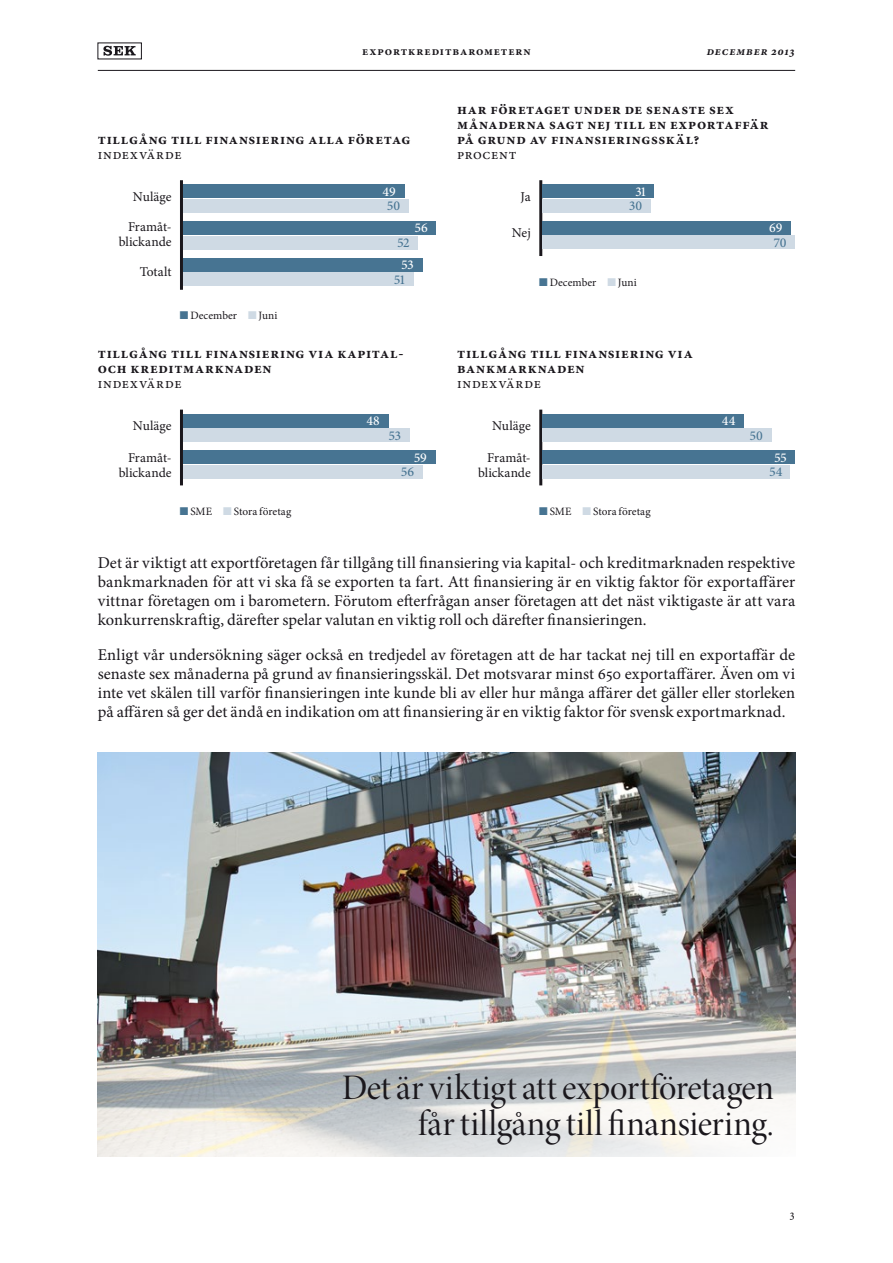
<style>
.page{position:relative;width:893px;height:1263px;background:#fff}
.page>*{position:absolute;margin:0;border:0;box-sizing:border-box;transform-origin:0 0}
.t1{font:36px/36px "Minion Pro Disp";color:#1a171c;text-align:right}
.t2{font:16.5px/18.8px "Minion Pro";letter-spacing:.005em;color:#1a171c;text-align:justify}
.t3{font:700 15px/15px "Minion Pro";letter-spacing:.05em;color:#1a171c}
.t4{font:15px "Minion Pro";letter-spacing:.05em;color:#1a171c}
.t5{font:13.5px/15px "Minion Pro";letter-spacing:-.005em;color:#1a171c;text-align:center}
.t6{font:500 13.5px "Minion Pro";letter-spacing:-.015em;color:#fff}
.t7{font:500 13.5px "Minion Pro";color:#477492}
.t8{font:700 12px "Minion Pro";letter-spacing:.075em;color:#1a171c}
.t9{font:italic 700 12px "Minion Pro";letter-spacing:.07em;color:#1a171c}
.t10{font:12px "Minion Pro";color:#1a171c}
.t11{font:11.25px "Minion Pro";letter-spacing:.005em;color:#1a171c}
.s1{color:#477492}
.s2{color:#cfdae4}
</style>
<div class="page">
<hr style="left:98px;top:70px;width:697px;height:1px;background:#1a171c">
<svg style="left:103px;top:46px;width:33px;height:10px"></svg>
<hr style="left:539px;top:410px;width:3px;height:75px;background:#1a171c">
<hr style="left:539px;top:180px;width:3px;height:76px;background:#1a171c">
<div style="left:543px;top:429px;width:229px;height:13px;background:#cfdae4"></div>
<div style="left:543px;top:465px;width:247px;height:13px;background:#cfdae4"></div>
<div style="left:543px;top:414px;width:201px;height:13px;background:#477492"></div>
<div style="left:543px;top:450px;width:252px;height:14px;background:#477492"></div>
<div style="left:543px;top:199px;width:108px;height:13px;background:#cfdae4"></div>
<div style="left:543px;top:236px;width:252px;height:13px;background:#cfdae4"></div>
<div style="left:543px;top:185px;width:111px;height:13px;background:#477492"></div>
<div style="left:543px;top:221px;width:248px;height:13px;background:#477492"></div>
<hr style="left:180px;top:410px;width:3px;height:75px;background:#1a171c">
<div style="left:183px;top:429px;width:227px;height:13px;background:#cfdae4"></div>
<div style="left:183px;top:465px;width:240px;height:13px;background:#cfdae4"></div>
<div style="left:183px;top:414px;width:205px;height:13px;background:#477492"></div>
<div style="left:183px;top:450px;width:252px;height:14px;background:#477492"></div>
<hr style="left:180px;top:180px;width:3px;height:110px;background:#1a171c">
<div style="left:183px;top:199px;width:226px;height:13px;background:#cfdae4"></div>
<div style="left:183px;top:236px;width:235px;height:13px;background:#cfdae4"></div>
<div style="left:183px;top:273px;width:231px;height:13px;background:#cfdae4"></div>
<div style="left:183px;top:185px;width:222px;height:13px;background:#477492"></div>
<div style="left:183px;top:221px;width:253px;height:13px;background:#477492"></div>
<div style="left:183px;top:258px;width:240px;height:13px;background:#477492"></div>
<img style="left:98px;top:753px;width:697px;height:404px">
<p class="t8" style="left:362px;top:43px;width:170px">Exportkreditbarometern</p>
<p class="t9" style="left:707px;top:43px;width:89px">december 2013</p>
<p class="t3" style="left:98px;top:131px;width:314px">Tillgång till finansiering alla företag</p>
<p class="t4" style="left:98px;top:144px;width:85px">Indexvärde</p>
<p class="t5" style="left:133px;top:189px;width:40px">Nuläge</p>
<p class="t5" style="left:119px;top:219px;width:54px">Framåt&shy;blickande</p>
<p class="t5" style="left:140px;top:264px;width:33px">Totalt</p>
<p class="t6" style="left:383px;top:182px;width:15px">49</p>
<p class="t7" style="left:387px;top:197px;width:14px">50</p>
<p class="t7" style="left:397px;top:234px;width:14px">52</p>
<p class="t7" style="left:394px;top:270px;width:12px">51</p>
<p class="t6" style="left:415px;top:219px;width:15px">56</p>
<p class="t6" style="left:402px;top:255px;width:14px">53</p>
<p class="t3" style="left:457px;top:101px;width:313px">Har företaget under de senaste sex månaderna sagt nej till en exportaffär på grund av finansieringsskäl?</p>
<p class="t4" style="left:457px;top:144px;width:61px">procent</p>
<p class="t5" style="left:521px;top:189px;width:12px">Ja</p>
<p class="t5" style="left:512px;top:225px;width:20px">Nej</p>
<p class="t6" style="left:635px;top:182px;width:12px">31</p>
<p class="t7" style="left:629px;top:197px;width:14px">30</p>
<p class="t11" style="left:539px;top:275px;width:99px"><span class="s1">■</span> December <span class="s2">■</span> Juni</p>
<p class="t6" style="left:769px;top:219px;width:15px">69</p>
<p class="t7" style="left:774px;top:234px;width:14px">70</p>
<p class="t11" style="left:180px;top:308px;width:99px"><span class="s1">■</span> December <span class="s2">■</span> Juni</p>
<p class="t3" style="left:98px;top:346px;width:307px">Tillgång till finansiering via kapital&shy;och kreditmarknaden</p>
<p class="t4" style="left:98px;top:373px;width:85px">Indexvärde</p>
<p class="t3" style="left:457px;top:346px;width:237px">Tillgång till finansiering via bankmarknaden</p>
<p class="t4" style="left:457px;top:373px;width:85px">Indexvärde</p>
<p class="t5" style="left:133px;top:419px;width:40px">Nuläge</p>
<p class="t5" style="left:119px;top:451px;width:54px">Framåt&shy;blickande</p>
<p class="t6" style="left:366px;top:412px;width:15px">48</p>
<p class="t7" style="left:389px;top:426px;width:14px">53</p>
<p class="t6" style="left:414px;top:448px;width:14px">59</p>
<p class="t7" style="left:401px;top:463px;width:15px">56</p>
<p class="t5" style="left:492px;top:419px;width:40px">Nuläge</p>
<p class="t5" style="left:478px;top:451px;width:54px">Framåt&shy;blickande</p>
<p class="t6" style="left:722px;top:412px;width:15px">44</p>
<p class="t7" style="left:750px;top:426px;width:14px">50</p>
<p class="t6" style="left:774px;top:448px;width:14px">55</p>
<p class="t7" style="left:769px;top:463px;width:15px">54</p>
<p class="t11" style="left:180px;top:504px;width:113px"><span class="s1">■</span> SME <span class="s2">■</span> Stora företag</p>
<p class="t11" style="left:539px;top:504px;width:113px"><span class="s1">■</span> SME <span class="s2">■</span> Stora företag</p>
<p class="t2" style="left:98px;top:554px;width:699px">Det är viktigt att exportföretagen får tillgång till finansiering via kapital- och kreditmarknaden respektive bankmarknaden för att vi ska få se exporten ta fart. Att finansiering är en viktig faktor för exportaffärer vittnar företagen om i barometern. Förutom efterfrågan anser företagen att det näst viktigaste är att vara konkurrenskraftig, därefter spelar valutan en viktig roll och därefter finansieringen.</p>
<p class="t2" style="left:98px;top:646px;width:699px">Enligt vår undersökning säger också en tredjedel av företagen att de har tackat nej till en exportaffär de senaste sex månaderna på grund av finansieringsskäl. Det motsvarar minst 650 exportaffärer. Även om vi inte vet skälen till varför finansieringen inte kunde bli av eller hur många affärer det gäller eller storleken på affären så ger det ändå en indikation om att finansiering är en viktig faktor för svensk exportmarknad.</p>
<h1 class="t1" style="left:342px;top:1071px;width:434px">Det är viktigt att exportföretagen får tillgång till finansiering.</h1>
<p class="t10" style="left:790px;top:1206px;width:6px">3</p>
</div>
